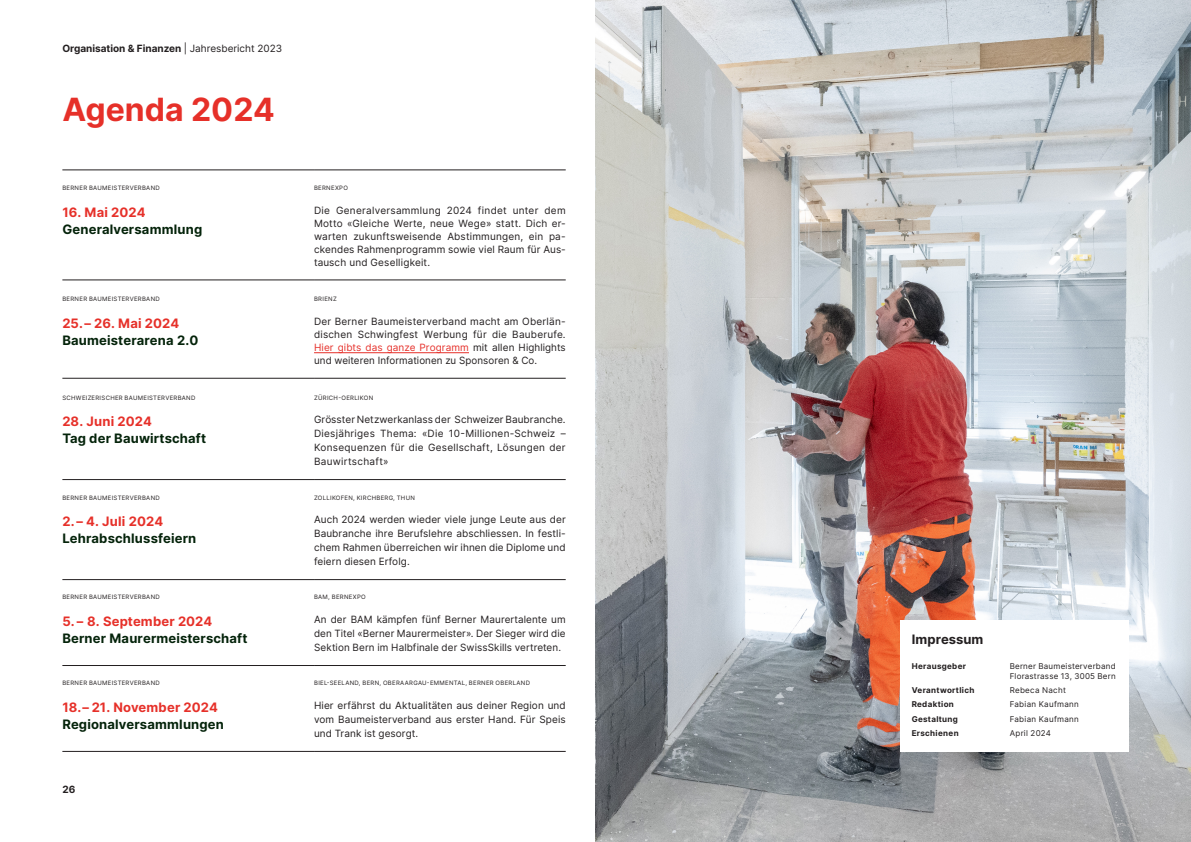
<style>
.page{position:relative;width:1191px;height:842px;background:#fff}
.page>*{position:absolute;margin:0;border:0;box-sizing:border-box;transform-origin:0 0}
.t1{font:700 32px "Inter";color:#e63029}
.t2{font:700 13px "Inter";letter-spacing:.015em;color:#04230a}
.t3{font:700 13px "Inter";letter-spacing:.01em;color:#e63029}
.t4{font:700 13px "Inter";letter-spacing:.005em;color:#231f20}
.t5{font:10px/14px "Inter";letter-spacing:.01em;color:#231f20;text-align:justify}
.t6{font:700 10px "Inter";color:#231f20}
.t7{font:8px/10px "Inter";letter-spacing:.03em;color:#231f20}
.t8{font:700 8px "Inter";letter-spacing:.04em;color:#231f20}
.t9{font:6px "Inter";letter-spacing:.05em;color:#231f20}
.s1{font-weight:400}
.s2{color:#e6302a}
</style>
<div class="page">
<img style="left:595px;top:0;width:596px;height:842px">
<hr style="left:62px;top:170px;width:252px;height:1px;background:#231f20">
<hr style="left:314px;top:170px;width:252px;height:1px;background:#231f20">
<hr style="left:62px;top:280px;width:252px;height:1px;background:#231f20">
<hr style="left:314px;top:280px;width:252px;height:1px;background:#231f20">
<hr style="left:62px;top:378px;width:252px;height:1px;background:#231f20">
<hr style="left:314px;top:378px;width:252px;height:1px;background:#231f20">
<hr style="left:314px;top:352px;width:155px;height:1px;background:#e6302a">
<hr style="left:62px;top:479px;width:252px;height:1px;background:#231f20">
<hr style="left:314px;top:479px;width:252px;height:1px;background:#231f20">
<hr style="left:62px;top:579px;width:252px;height:1px;background:#231f20">
<hr style="left:314px;top:579px;width:252px;height:1px;background:#231f20">
<hr style="left:62px;top:665px;width:252px;height:1px;background:#231f20">
<hr style="left:314px;top:665px;width:252px;height:1px;background:#231f20">
<hr style="left:62px;top:751px;width:252px;height:1px;background:#231f20">
<hr style="left:314px;top:751px;width:252px;height:1px;background:#231f20">
<div style="left:900px;top:620px;width:228px;height:131px;background:#fff"></div>
<p class="t6" style="left:62px;top:41px;width:221px">Organisation &amp; Finanzen <span class="s1">| Jahresbericht 2023</span></p>
<h1 class="t1" style="left:62px;top:85px;width:214px">Agenda 2024</h1>
<p class="t9" style="left:62px;top:183px;width:99px">BERNER BAUMEISTERVERBAND</p>
<p class="t9" style="left:314px;top:183px;width:35px">BERNEXPO</p>
<h2 class="t3" style="left:62px;top:202px;width:85px">16. Mai 2024</h2>
<h2 class="t2" style="left:62px;top:219px;width:141px">Generalversammlung</h2>
<p class="t5" style="left:314px;top:203px;width:253px;line-height:13px">Die Generalversammlung 2024 findet unter dem Motto «Gleiche Werte, neue Wege» statt. Dich er&shy;warten zukunftsweisende Abstimmungen, ein pa&shy;ckendes Rahmenprogramm sowie viel Raum für Aus&shy;tausch und Geselligkeit.</p>
<p class="t9" style="left:62px;top:295px;width:99px">BERNER BAUMEISTERVERBAND</p>
<p class="t9" style="left:314px;top:295px;width:24px">BRIENZ</p>
<h2 class="t3" style="left:62px;top:313px;width:118px">25. – 26. Mai 2024</h2>
<h2 class="t2" style="left:62px;top:330px;width:137px">Baumeisterarena 2.0</h2>
<p class="t5" style="left:314px;top:315px;width:253px;line-height:13px">Der Berner Baumeisterverband macht am Oberlän&shy;dischen Schwingfest Werbung für die Bauberufe.<br><span class="s2">Hier gibts das ganze Programm</span> mit allen Highlights und weiteren Informationen zu Sponsoren &amp; Co.</p>
<p class="t9" style="left:62px;top:393px;width:135px">SCHWEIZERISCHER BAUMEISTERVERBAND</p>
<p class="t9" style="left:314px;top:393px;width:61px">ZÜRICH-OERLIKON</p>
<h2 class="t3" style="left:62px;top:412px;width:91px">28. Juni 2024</h2>
<h2 class="t2" style="left:62px;top:429px;width:145px">Tag der Bauwirtschaft</h2>
<p class="t5" style="left:314px;top:412px;width:253px">Grösster Netzwerkanlass der Schweizer Baubranche.<br>Diesjähriges Thema: «Die 10-Millionen-Schweiz – Konsequenzen für die Gesellschaft, Lösungen der Bauwirtschaft»</p>
<p class="t9" style="left:62px;top:493px;width:99px">BERNER BAUMEISTERVERBAND</p>
<p class="t9" style="left:314px;top:493px;width:102px">ZOLLIKOFEN, KIRCHBERG, THUN</p>
<h2 class="t3" style="left:62px;top:512px;width:102px">2.– 4. Juli 2024</h2>
<h2 class="t2" style="left:62px;top:529px;width:135px">Lehrabschlussfeiern</h2>
<p class="t5" style="left:314px;top:513px;width:253px">Auch 2024 werden wieder viele junge Leute aus der Baubranche ihre Berufslehre abschliessen. In festli&shy;chem Rahmen überreichen wir ihnen die Diplome und feiern diesen Erfolg.</p>
<p class="t9" style="left:62px;top:593px;width:99px">BERNER BAUMEISTERVERBAND</p>
<p class="t9" style="left:314px;top:593px;width:53px">BAM, BERNEXPO</p>
<h2 class="t3" style="left:62px;top:612px;width:151px">5. – 8. September 2024</h2>
<h2 class="t2" style="left:62px;top:629px;width:187px">Berner Maurermeisterschaft</h2>
<p class="t5" style="left:314px;top:612px;width:253px">An der BAM kämpfen fünf Berner Maurertalente um den Titel «Berner Maurermeister». Der Sieger wird die Sektion Bern im Halbfinale der SwissSkills vertreten.</p>
<p class="t9" style="left:62px;top:679px;width:99px">BERNER BAUMEISTERVERBAND</p>
<p class="t9" style="left:314px;top:679px;width:217px">BIEL-SEELAND, BERN, OBERAARGAU-EMMENTAL, BERNER OBERLAND</p>
<h2 class="t3" style="left:62px;top:698px;width:157px">18.– 21. November 2024</h2>
<h2 class="t2" style="left:62px;top:715px;width:163px">Regionalversammlungen</h2>
<p class="t5" style="left:314px;top:698px;width:253px">Hier erfährst du Aktualitäten aus deiner Region und vom Baumeisterverband aus erster Hand. Für Speis und Trank ist gesorgt.</p>
<p class="t6" style="left:62px;top:782px;width:14px">26</p>
<h2 class="t4" style="left:911px;top:629px;width:73px">Impressum</h2>
<p class="t8" style="left:911px;top:660px;width:56px">Herausgeber</p>
<p class="t7" style="left:1009px;top:661px;width:107px">Berner Baumeisterverband<br>Florastrasse 13, 3005 Bern</p>
<p class="t8" style="left:911px;top:684px;width:64px">Verantwortlich</p>
<p class="t7" style="left:1009px;top:685px;width:58px">Rebeca Nacht</p>
<p class="t8" style="left:911px;top:698px;width:44px">Redaktion</p>
<p class="t7" style="left:1009px;top:699px;width:71px">Fabian Kaufmann</p>
<p class="t8" style="left:911px;top:713px;width:48px">Gestaltung</p>
<p class="t7" style="left:1009px;top:713px;width:71px">Fabian Kaufmann</p>
<p class="t8" style="left:911px;top:727px;width:48px">Erschienen</p>
<p class="t7" style="left:1009px;top:728px;width:43px">April 2024</p>
</div>
